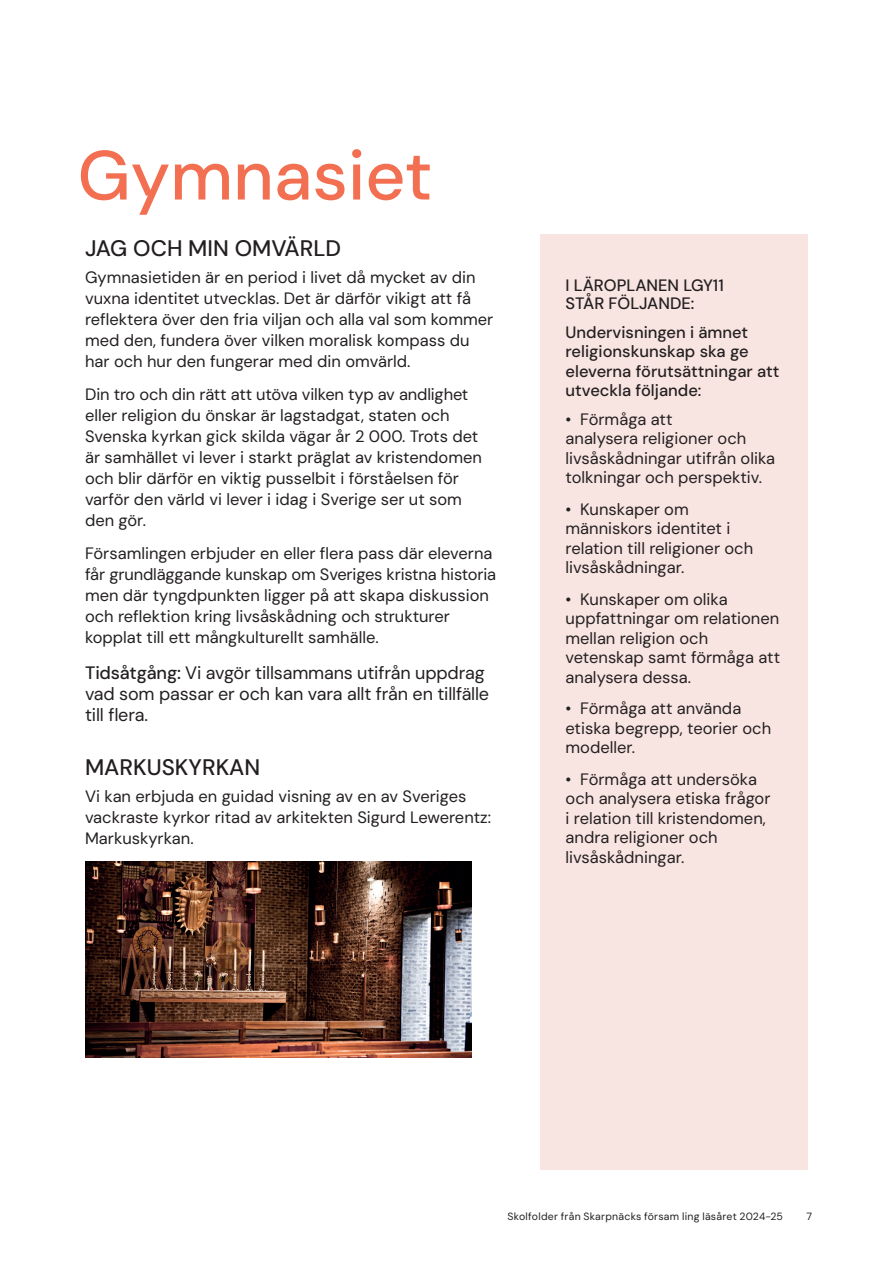
<style>
.page{position:relative;width:893px;height:1263px;background:#fff}
.page>*{position:absolute;margin:0;border:0;box-sizing:border-box;transform-origin:0 0}
.t1{font:500 69.3px "DM Sans";color:#f36f51}
.t2{font:500 22.5px "DM Sans";color:#231f20}
.t3{font:18px/21px "DM Sans";letter-spacing:-.01em;color:#231f20}
.t4{font:16.5px/19.5px "DM Sans";color:#231f20}
.t5{font:500 16.5px/19.5px "DM Sans";color:#231f20}
.t6{font:10.5px "DM Sans";letter-spacing:.025em;color:#231f20}
.s1{font-weight:500}
</style>
<div class="page">
<div style="left:540px;top:234px;width:268px;height:935px;background:#f8e5e1"></div>
<img style="left:85px;top:862px;width:386px;height:195px">
<h1 class="t1" style="left:78px;top:132px;width:356px">Gymnasiet</h1>
<h2 class="t2" style="left:85px;top:234px;width:258px">JAG OCH MIN OMVÄRLD</h2>
<p class="t4" style="left:85px;top:267px;width:410px;line-height:21px">Gymnasietiden är en period i livet då mycket av din vuxna identitet utvecklas. Det är därför vikigt att få reflektera över den fria viljan och alla val som kommer med den, fundera över vilken moralisk kompass du har och hur den fungerar med din omvärld.</p>
<p class="t4" style="left:85px;top:384px;width:398px;line-height:21px">Din tro och din rätt att utöva vilken typ av andlighet eller religion du önskar är lagstadgat, staten och Svenska kyrkan gick skilda vägar år 2 000. Trots det är samhället vi lever i starkt präglat av kristendomen och blir därför en viktig pusselbit i förståelsen för varför den värld vi lever i idag i Sverige ser ut som den gör.</p>
<p class="t4" style="left:85px;top:543px;width:413px;line-height:21px">Församlingen erbjuder en eller flera pass där eleverna får grundläggande kunskap om Sveriges kristna historia men där tyngdpunkten ligger på att skapa diskussion och reflektion kring livsåskådning och strukturer kopplat till ett mångkulturellt samhälle.</p>
<p class="t3" style="left:85px;top:662px;width:406px"><span class="s1">Tidsåtgång:</span> Vi avgör tillsammans utifrån uppdrag vad som passar er och kan vara allt från en tillfälle till flera.</p>
<h2 class="t2" style="left:85px;top:753px;width:177px">MARKUSKYRKAN</h2>
<p class="t4" style="left:85px;top:786px;width:408px;line-height:21px">Vi kan erbjuda en guidad visning av en av Sveriges vackraste kyrkor ritad av arkitekten Sigurd Lewerentz:<br>Markuskyrkan.</p>
<p class="t5" style="left:566px;top:276px;width:160px;line-height:18px">I LÄROPLANEN LGY11<br>STÅR FÖLJANDE:</p>
<p class="t5" style="left:566px;top:322px;width:215px">Undervisningen i ämnet religionskunskap ska ge eleverna förutsättningar att utveckla följande:</p>
<p class="t4" style="left:566px;top:409px;width:211px">• Förmåga att<br>analysera religioner och livsåskådningar utifrån olika tolkningar och perspektiv.</p>
<p class="t4" style="left:566px;top:499px;width:189px">• Kunskaper om människors identitet i relation till religioner och livsåskådningar.</p>
<p class="t4" style="left:566px;top:589px;width:216px">• Kunskaper om olika uppfattningar om relationen mellan religion och vetenskap samt förmåga att analysera dessa.</p>
<p class="t4" style="left:566px;top:699px;width:207px">• Förmåga att använda etiska begrepp, teorier och modeller.</p>
<p class="t4" style="left:566px;top:769px;width:206px">• Förmåga att undersöka och analysera etiska frågor i relation till kristendomen, andra religioner och livsåskådningar.</p>
<p class="t6" style="left:508px;top:1210px;width:277px">Skolfolder från Skarpnäcks försam ling läsåret 2024-25</p>
<p class="t6" style="left:806px;top:1210px;width:7px">7</p>
</div>
